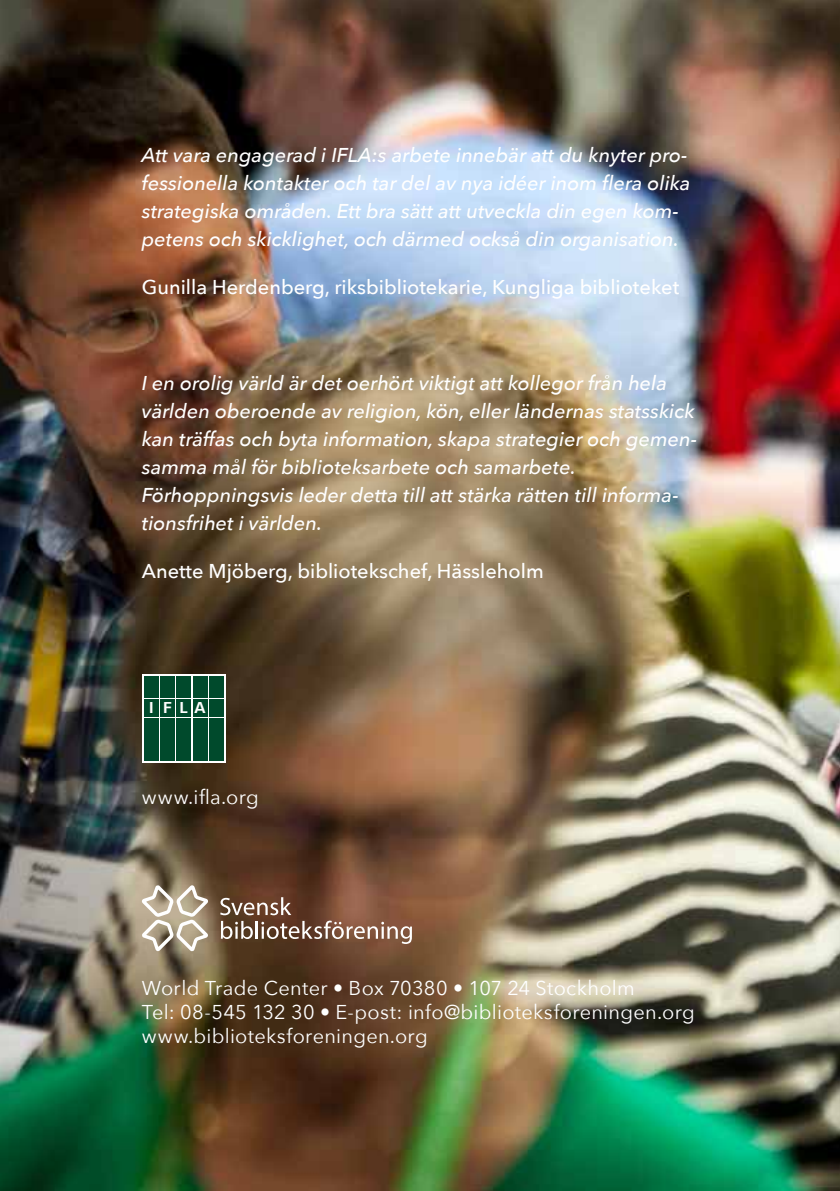
<style>
.page{position:relative;width:840px;height:1191px;background:#fff}
.page>*{position:absolute;margin:0;border:0;box-sizing:border-box;transform-origin:0 0}
.t1{font:italic 500 20px/28px "Avenir Next";color:#fff}
.t2{font:20px/24px "Avenir Next";letter-spacing:.015em;color:#fff}
.t3{font:500 20px "Avenir Next";color:#fff}
.t4{font:700 16px "Univers";color:#fff}
</style>
<div class="page">
<img style="left:0;top:0;width:839px;height:1191px">
<svg style="left:220px;top:897px;width:192px;height:47px;background:#85624f"></svg>
<svg style="left:142px;top:885px;width:66px;height:66px"></svg>
<svg style="left:142px;top:674px;width:83px;height:89px"></svg>
<div style="left:144px;top:699px;width:15px;height:17px;background:#004a2c"></div>
<div style="left:160px;top:699px;width:15px;height:17px;background:#004a2c"></div>
<div style="left:176px;top:699px;width:15px;height:17px;background:#004a2c"></div>
<div style="left:193px;top:699px;width:14px;height:17px;background:#004a2c"></div>
<div style="left:209px;top:718px;width:14px;height:42px;background:#004a2c"></div>
<div style="left:209px;top:699px;width:14px;height:17px;background:#004a2c"></div>
<div style="left:209px;top:676px;width:14px;height:21px;background:#004a2c"></div>
<div style="left:193px;top:718px;width:14px;height:42px;background:#004a2c"></div>
<div style="left:193px;top:676px;width:14px;height:21px;background:#004a2c"></div>
<div style="left:176px;top:718px;width:15px;height:42px;background:#004a2c"></div>
<div style="left:176px;top:676px;width:15px;height:21px;background:#004a2c"></div>
<div style="left:160px;top:718px;width:15px;height:42px;background:#004a2c"></div>
<div style="left:160px;top:676px;width:15px;height:21px;background:#004a2c"></div>
<div style="left:144px;top:718px;width:15px;height:42px;background:#004a2c"></div>
<div style="left:144px;top:676px;width:15px;height:21px;background:#004a2c"></div>
<p class="t1" style="left:142px;top:140px;width:550px">Att vara engagerad i IFLA:s arbete innebär att du knyter pro&shy;fessionella kontakter och tar del av nya idéer inom flera olika strategiska områden. Ett bra sätt att utveckla din egen kom&shy;petens och skicklighet, och därmed också din organisation.</p>
<p class="t3" style="left:142px;top:270px;width:538px">Gunilla Herdenberg, riksbibliotekarie, Kungliga biblioteket</p>
<p class="t1" style="left:142px;top:368px;width:556px">I en orolig värld är det oerhört viktigt att kollegor från hela världen oberoende av religion, kön, eller ländernas statsskick kan träffas och byta information, skapa strategier och gemen&shy;samma mål för biblioteksarbete och samarbete.<br>Förhoppningsvis leder detta till att stärka rätten till informa&shy;tionsfrihet i världen.</p>
<p class="t3" style="left:142px;top:554px;width:403px">Anette Mjöberg, bibliotekschef, Hässleholm</p>
<p class="t4" style="left:149px;top:697px;width:58px">I FLA</p>
<p class="t2" style="left:142px;top:783px;width:118px">www.ifla.org</p>
<p class="t2" style="left:142px;top:974px;width:554px">World Trade Center • Box 70380 • 107 24 Stockholm<br>Tel: 08-545 132 30 • E-post: info@biblioteksforeningen.org www.biblioteksforeningen.org</p>
</div>
